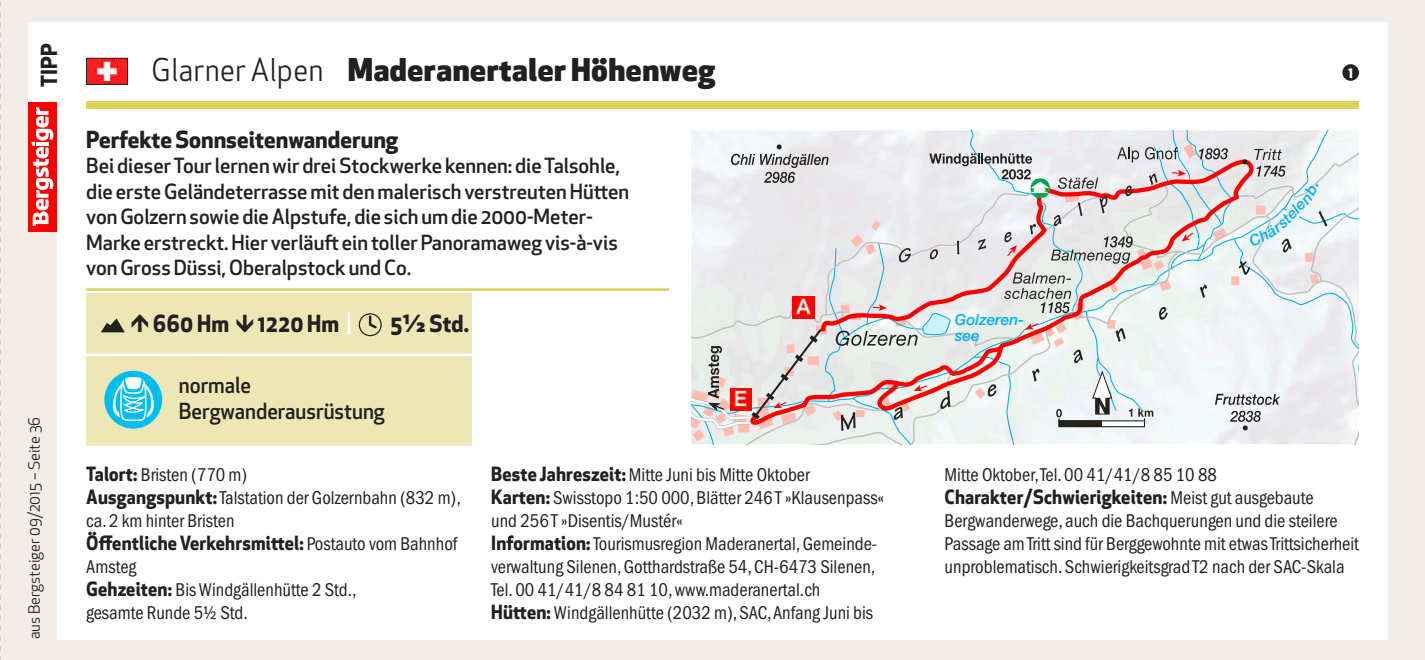
<style>
.page{position:relative;width:1425px;height:660px;background:#fff}
.page>*{position:absolute;margin:0;border:0;box-sizing:border-box;transform-origin:0 0}
.t1{font:800 30.5px "Apex New";letter-spacing:.02em;color:#232120}
.t2{font:700 23px "Apex New";color:#232120}
.t3{font:700 23px "Apex New";color:#232120;scale:.96 1}
.t4{font:500 21.75px/25.5px "Apex New";color:#232120;scale:.96 1}
.t5{font:700 21.75px "Apex New";color:#232120}
.t6{font:500 20.5px/25.5px "Apex New";color:#232120}
.t7{font:condensed 19.25px/23px "Franklin Gothic LT";color:#232120}
.t8{font:700 19.25px "Apex New";letter-spacing:.01em;color:#232120;scale:.95 1}
.t9{font:15.25px "Apex New";color:#232120}
.t10{font:italic 500 15.25px/15.2px "Helvetica Neue LT Pro";color:#00b2ed}
.t11{font:800 12.75px "Apex New";color:#fff;scale:.95 1}
.s1{font-weight:400}
.s2{font-weight:500;color:#fff}
.s3{font-family:"Apex New";font-weight:700;font-stretch:normal}
.s4{font-family:"Franklin Gothic LT";font-weight:400;font-stretch:condensed}
</style>
<div class="page">
<div style="left:0;top:0;width:1424px;height:659px;background:#f3ede9"></div>
<div style="left:57px;top:22px;width:1330px;height:616px;background:#fff"></div>
<div style="left:86px;top:101px;width:1272px;height:8px;background:#dcd25b"></div>
<div style="left:28px;top:22px;width:42px;height:87px;background:#fff"></div>
<div style="left:28px;top:102px;width:29px;height:129px;background:#f00"></div>
<svg style="left:31px;top:107px;width:22px;height:118px"></svg>
<svg style="left:0;top:2px;width:1px;height:657px"></svg>
<img style="left:88px;top:60px;width:38px;height:23px">
<div style="left:86px;top:58px;width:42px;height:27px;border:1px solid #232120"></div>
<div style="left:1342px;top:64px;width:16px;height:17px;background:#232120;border-radius:50%"></div>
<div style="left:86px;top:293px;width:386px;height:152px;background:#ede7b5"></div>
<div style="left:359px;top:313px;width:23px;height:23px;border:1px solid #232120;border-radius:50%"></div>
<svg style="left:368px;top:314px;width:11px;height:15px"></svg>
<hr style="left:86px;top:353px;width:386px;height:3px;background:#fff">
<hr style="left:86px;top:288px;width:583px;height:2px;background:#dcd25b">
<div style="left:104px;top:370px;width:58px;height:58px;background:#00bef1;border-radius:50%"></div>
<svg style="left:101px;top:318px;width:53px;height:111px"></svg>
<svg style="left:691px;top:130px;width:667px;height:315px"></svg>
<p class="t5" style="left:33px;top:87px;width:45px;rotate:-90deg">TIPP</p>
<p class="t9" style="left:25px;top:638px;width:224px;rotate:-90deg">aus Bergsteiger 09/2015 – Seite 36</p>
<h1 class="t1" style="left:152px;top:48px;width:565px"><span class="s1">Glarner Alpen</span> Maderanertaler Höhenweg</h1>
<p class="t2" style="left:86px;top:122px;width:313px">Perfekte Sonnseitenwanderung</p>
<p class="t6" style="left:86px;top:152px;width:544px">Bei dieser Tour lernen wir drei Stockwerke kennen: die Talsohle, die erste Geländeterrasse mit den malerisch verstreuten Hütten von Golzern sowie die Alpstufe, die sich um die 2000-Meter-Marke erstreckt. Hier verläuft ein toller Panoramaweg vis-à-vis von Gross Düssi, Oberalpstock und Co.</p>
<p class="t3" style="left:131px;top:307px;width:232px">↑ 660 Hm ↓ 1220 Hm <span class="s2">|</span></p>
<p class="t3" style="left:390px;top:307px;width:83px">5½ Std.</p>
<p class="t4" style="left:179px;top:371px;width:216px">normale<br>Bergwanderausrüstung</p>
<p class="t7" style="left:86px;top:463px;width:376px"><span class="s3">Talort:</span> Bristen (770 m)<br><span class="s3">Ausgangspunkt:</span> Talstation der Golzernbahn (832 m), ca. 2 km hinter Bristen</p>
<p class="t8" style="left:86px;top:528px;width:392px">Öffentliche Verkehrsmittel: <span class="s4">Postauto vom Bahnhof</span></p>
<p class="t7" style="left:86px;top:555px;width:272px">Amsteg<br><span class="s3">Gehzeiten:</span> Bis Windgällenhütte 2 Std., gesamte Runde 5½ Std.</p>
<p class="t7" style="left:491px;top:463px;width:394px"><span class="s3">Beste Jahreszeit:</span> Mitte Juni bis Mitte Oktober<br><span class="s3">Karten:</span> Swisstopo 1:50 000, Blätter 246 T »Klausenpass« und 256 T »Disentis/Mustér«<br><span class="s3">Information:</span> Tourismusregion Maderanertal, Gemeinde&shy;verwaltung Silenen, Gotthardstraße 54, CH-6473 Silenen, Tel. 00 41/41/8 84 81 10, www.maderanertal.ch <span class="s3">Hütten:</span> Windgällenhütte (2032 m), SAC, Anfang Juni bis</p>
<p class="t10" style="left:955px;top:312px;width:71px">Golzeren&shy;see</p>
<p class="t11" style="left:1348px;top:64px;width:6px">1</p>
<p class="t7" style="left:944px;top:463px;width:274px">Mitte Oktober, Tel. 00 41/41/8 85 10 88</p>
<p class="t8" style="left:944px;top:482px;width:390px">Charakter/Schwierigkeiten: <span class="s4">Meist gut ausgebaute</span></p>
<p class="t7" style="left:944px;top:509px;width:416px">Bergwanderwege, auch die Bachquerungen und die steilere<br>Passage am Tritt sind für Berggewohnte mit etwas Trittsicherheit unproblematisch. Schwierigkeitsgrad T2 nach der SAC-Skala</p>
</div>
